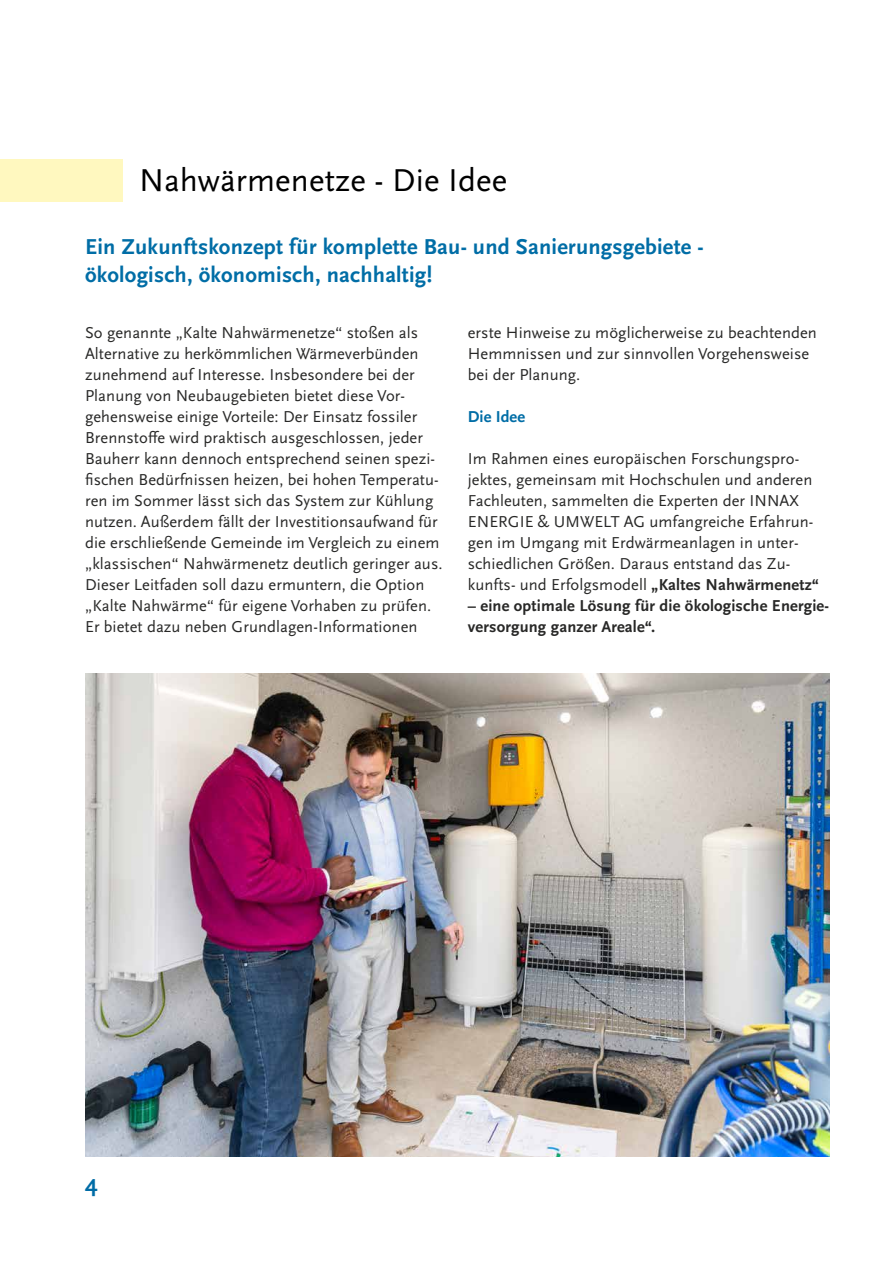
<style>
.page{position:relative;width:893px;height:1263px;background:#fff}
.page>*{position:absolute;margin:0;border:0;box-sizing:border-box;transform-origin:0 0}
.t1{font:33px "Scala Sans Pro";letter-spacing:.005em;color:#000}
.t2{font:700 24px "Scala Sans Pro";color:#006ca6}
.Einleitung{font:700 22.5px/28.5px "Scala Sans Pro";letter-spacing:.01em;color:#006da6}
.Fließtext_links{font:16.5px/21px "Scala Sans Pro";letter-spacing:.005em;color:#282827}
.Fließtext_links-2{font:700 16.5px/21px "Scala Sans Pro";letter-spacing:.01em;color:#282827}
.Fließtext_links-3{font:700 16.5px "Scala Sans Pro";letter-spacing:.005em;color:#006da6}
.s1{font-weight:700}
</style>
<div class="page">
<div style="left:0;top:159px;width:123px;height:43px;background:#fff8bf"></div>
<img style="left:85px;top:674px;width:744px;height:483px">
<h1 class="t1" style="left:139px;top:161px;width:370px">Nahwärmenetze - Die Idee</h1>
<p class="Einleitung" style="left:85px;top:232px;width:620px">Ein Zukunftskonzept für komplette Bau- und Sanierungsgebiete - ökologisch, ökonomisch, nachhaltig!</p>
<p class="Fließtext_links" style="left:85px;top:322px;width:359px">So genannte „Kalte Nahwärmenetze“ stoßen als Alternative zu herkömmlichen Wärmeverbünden zunehmend auf Interesse. Insbesondere bei der Planung von Neubaugebieten bietet diese Vor&shy;gehensweise einige Vorteile: Der Einsatz fossiler Brennstoffe wird praktisch ausgeschlossen, jeder Bauherr kann dennoch entsprechend seinen spezi&shy;fischen Bedürfnissen heizen, bei hohen Temperatu&shy;ren im Sommer lässt sich das System zur Kühlung nutzen. Außerdem fällt der Investitionsaufwand für die erschließende Gemeinde im Vergleich zu einem „klassischen“ Nahwärmenetz deutlich geringer aus.</p>
<p class="Fließtext_links" style="left:85px;top:574px;width:348px">Dieser Leitfaden soll dazu ermuntern, die Option „Kalte Nahwärme“ für eigene Vorhaben zu prüfen.<br>Er bietet dazu neben Grundlagen-Informationen</p>
<p class="Fließtext_links" style="left:468px;top:322px;width:351px">erste Hinweise zu möglicherweise zu beachtenden<br>Hemmnissen und zur sinnvollen Vorgehensweise bei der Planung.</p>
<p class="Fließtext_links-3" style="left:468px;top:407px;width:59px">Die Idee</p>
<p class="Fließtext_links" style="left:468px;top:448px;width:353px">Im Rahmen eines europäischen Forschungspro&shy;jektes, gemeinsam mit Hochschulen und anderen Fachleuten, sammelten die Experten der INNAX ENERGIE &amp; UMWELT AG umfangreiche Erfahrun&shy;gen im Umgang mit Erdwärmeanlagen in unter&shy;schiedlichen Größen. Daraus entstand das Zu&shy;kunfts- und Erfolgsmodell <span class="s1">„Kaltes Nahwärmenetz“</span></p>
<p class="Fließtext_links-2" style="left:468px;top:595px;width:363px">– eine optimale Lösung für die ökologische Energie&shy;versorgung ganzer Areale“.</p>
<h2 class="t2" style="left:85px;top:1170px;width:14px">4</h2>
</div>
